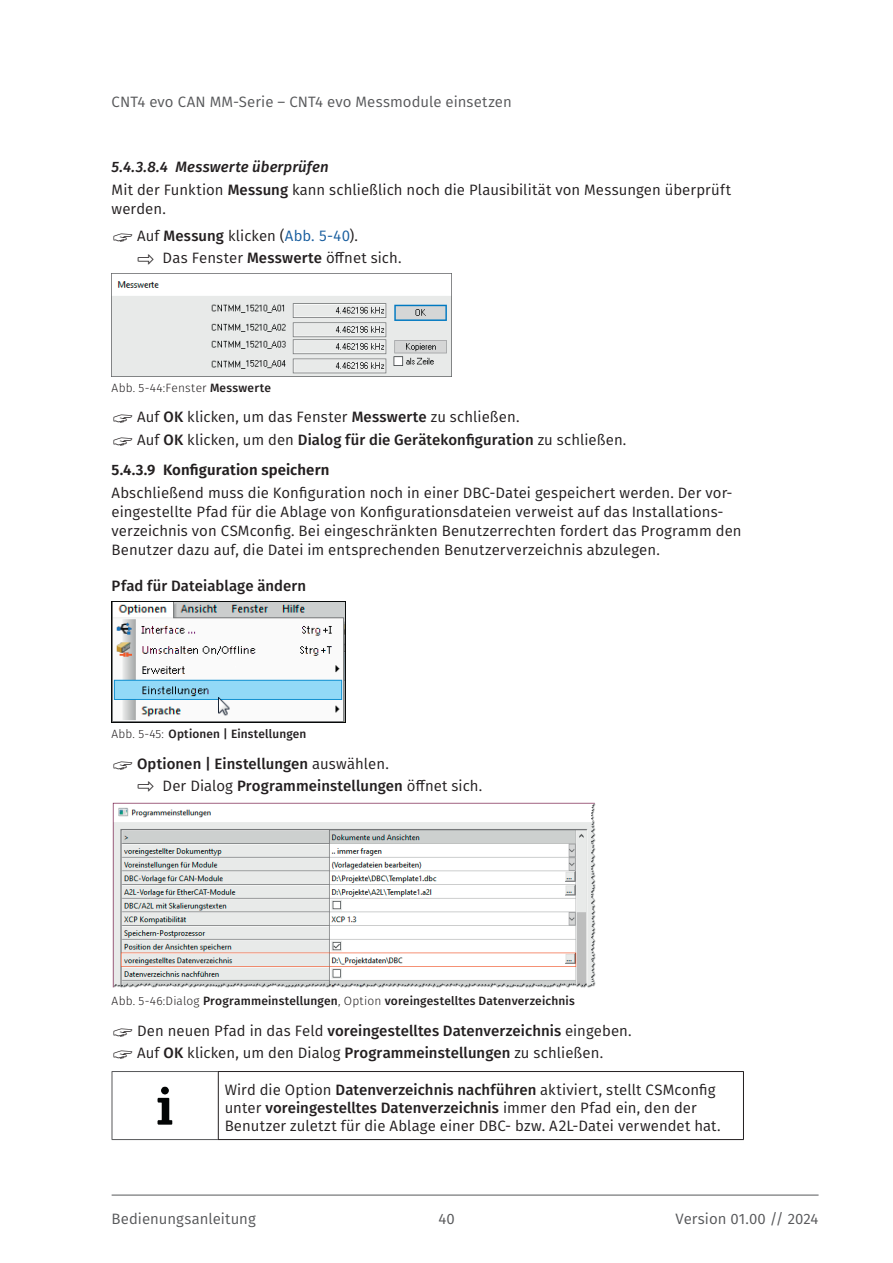
<style>
.page{position:relative;width:893px;height:1263px;background:#fff}
.page>*{position:absolute;margin:0;border:0;box-sizing:border-box;transform-origin:0 0}
.Text{font:15px/18.8px "Fira Sans";letter-spacing:.005em;color:#231f20}
.Zwischenueberschrift{font:500 15px "Fira Sans";letter-spacing:.005em;color:#231f20}
.Text_Tabelle{font:15px/18px "Fira Sans";letter-spacing:.005em;color:#231f20}
.t1{font:15px "Fira Sans";letter-spacing:.005em;color:#57585a}
.t2{font:600 15px "Fira Sans";letter-spacing:.005em;color:#231f20}
.t3{font:italic 500 15px "Fira Sans";letter-spacing:.01em;color:#231f20}
.t4{font:500 12px "Fira Sans";letter-spacing:.015em;color:#231f20}
.t5{font:300 12px "Fira Sans";letter-spacing:.015em;color:#231f20}
.s1{font-weight:500}
.s2{color:#175d9e}
.s3{font-size:18px}
.s4{font-weight:400}
.s5{font-weight:300}
.s6{font-weight:400;font-size:18px}
</style>
<div class="page">
<hr style="left:112px;top:1195px;width:707px;height:1px;background:#57585a">
<img style="left:112px;top:274px;width:340px;height:102px">
<img style="left:112px;top:602px;width:233px;height:121px">
<img style="left:112px;top:802px;width:484px;height:186px">
<hr style="left:112px;top:1071px;width:106px;height:1px;background:#57585a">
<hr style="left:112px;top:1072px;width:1px;height:67px;background:#57585a">
<hr style="left:112px;top:1139px;width:106px;height:1px;background:#57585a">
<hr style="left:218px;top:1071px;width:526px;height:1px;background:#231f20">
<hr style="left:218px;top:1072px;width:1px;height:67px;background:#231f20">
<hr style="left:743px;top:1072px;width:1px;height:67px;background:#231f20">
<hr style="left:218px;top:1139px;width:526px;height:1px;background:#231f20">
<img style="left:157px;top:1086px;width:16px;height:39px">
<p class="t1" style="left:112px;top:91px;width:402px">CNT4 evo CAN MM-Serie – CNT4 evo Messmodule einsetzen</p>
<p class="t3" style="left:112px;top:155px;width:219px">5.4.3.8.4 Messwerte überprüfen</p>
<p class="Text" style="left:112px;top:180px;width:621px">Mit der Funktion <span class="s1">Messung</span> kann schließlich noch die Plausibilität von Messungen überprüft werden.</p>
<p class="Text" style="left:137px;top:226px;width:222px">Auf <span class="s1">Messung</span> klicken (<span class="s2">Abb. 5-40</span>).</p>
<p class="Text" style="left:137px;top:248px;width:266px"><span class="s3">⇨</span> Das Fenster <span class="s1">Messwerte</span> öffnet sich.</p>
<p class="t5" style="left:112px;top:379px;width:161px">Abb. 5-44:Fenster <span class="s1">Messwerte</span></p>
<p class="Text" style="left:137px;top:407px;width:384px">Auf <span class="s1">OK</span> klicken, um das Fenster <span class="s1">Messwerte</span> zu schließen.</p>
<p class="Zwischenueberschrift" style="left:137px;top:427px;width:491px"><span class="s4">Auf</span> OK <span class="s4">klicken, um den</span> Dialog für die Gerätekonfiguration <span class="s4">zu schließen.</span></p>
<p class="t2" style="left:112px;top:458px;width:219px">5.4.3.9 Konfiguration speichern</p>
<p class="Text" style="left:112px;top:483px;width:631px">Abschließend muss die Konfiguration noch in einer DBC-Datei gespeichert werden. Der vor&shy;eingestellte Pfad für die Ablage von Konfigurationsdateien verweist auf das Installations&shy;verzeichnis von CSMconfig. Bei eingeschränkten Benutzerrechten fordert das Programm den Benutzer dazu auf, die Datei im entsprechenden Benutzerverzeichnis abzulegen.</p>
<p class="Zwischenueberschrift" style="left:112px;top:574px;width:196px">Pfad für Dateiablage ändern</p>
<p class="t4" style="left:112px;top:724px;width:196px"><span class="s5">Abb. 5-45:</span> Optionen | Einstellungen</p>
<p class="Zwischenueberschrift" style="left:137px;top:751px;width:253px">Optionen | Einstellungen <span class="s4">auswählen.</span></p>
<p class="Zwischenueberschrift" style="left:137px;top:774px;width:347px"><span class="s6">⇨</span> <span class="s4">Der Dialog</span> Programmeinstellungen <span class="s4">öffnet sich.</span></p>
<p class="t4" style="left:112px;top:991px;width:465px"><span class="s5">Abb. 5-46:Dialog</span> Programmeinstellungen<span class="s5">, Option</span> voreingestelltes Datenverzeichnis</p>
<p class="Zwischenueberschrift" style="left:137px;top:1019px;width:496px"><span class="s4">Den neuen Pfad in das Feld</span> voreingestelltes Datenverzeichnis <span class="s4">eingeben.</span></p>
<p class="Text" style="left:137px;top:1043px;width:467px">Auf <span class="s1">OK</span> klicken, um den Dialog <span class="s1">Programmeinstellungen</span> zu schließen.</p>
<p class="Text_Tabelle" style="left:225px;top:1080px;width:498px">Wird die Option <span class="s1">Datenverzeichnis nachführen</span> aktiviert, stellt CSMconfig unter <span class="s1">voreingestelltes Datenverzeichnis</span> immer den Pfad ein, den der<br>Benutzer zuletzt für die Ablage einer DBC- bzw. A2L-Datei verwendet hat.</p>
<p class="t1" style="left:112px;top:1208px;width:146px">Bedienungsanleitung</p>
<p class="t1" style="left:438px;top:1208px;width:18px">40</p>
<p class="t1" style="left:676px;top:1208px;width:144px">Version 01.00 // 2024</p>
</div>
